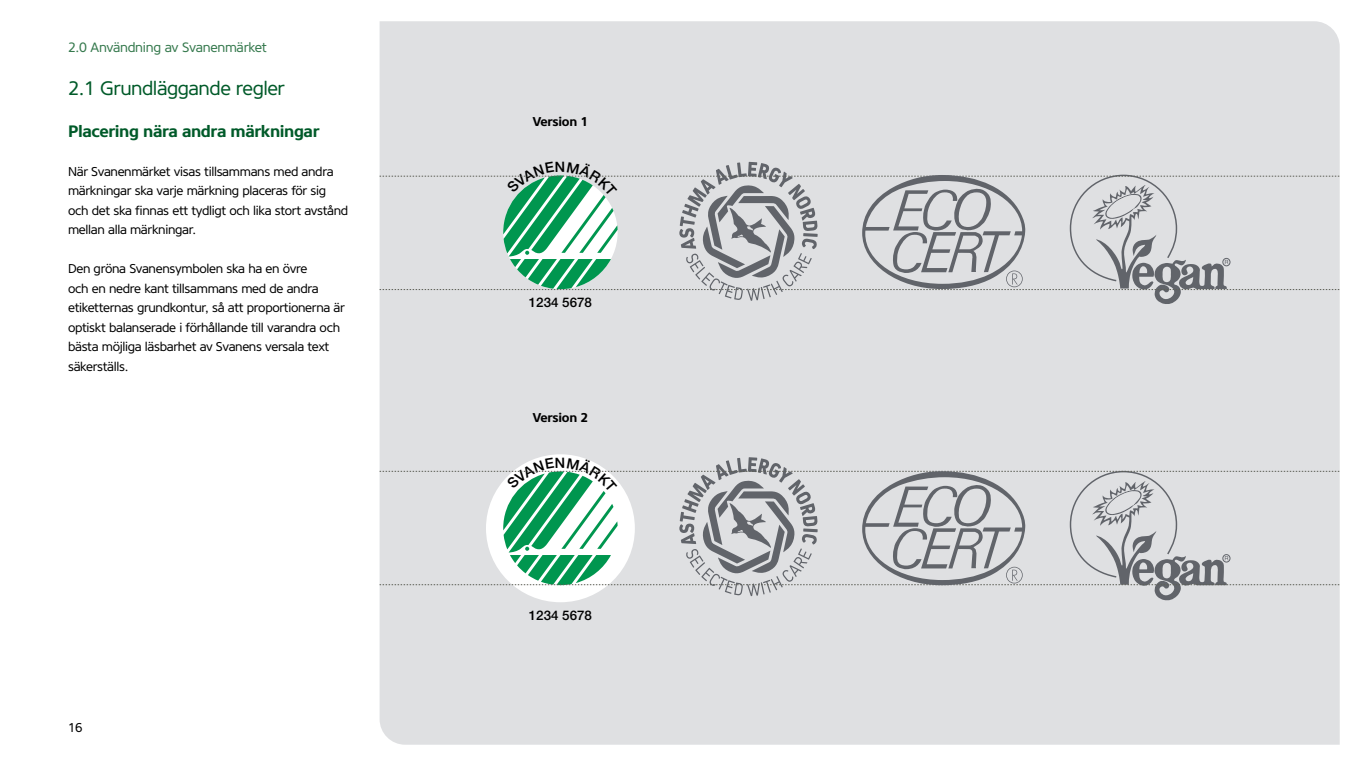
<style>
.page{position:relative;width:1361px;height:766px;background:#fff}
.page>*{position:absolute;margin:0;border:0;box-sizing:border-box;transform-origin:0 0}
.t1{font:19.5px "Core Sans NR45";letter-spacing:-.025em;color:#005a29}
.t2{font:700 16.5px "Core Sans NR65";letter-spacing:-.025em;color:#005a29}
.t3{font:13.5px "Core Sans NR45";letter-spacing:-.02em;color:#35794d}
.t4{font:500 13.2px "Helvetica Neue LT Std";color:#000}
.t5{font:12.75px/19.5px "Core Sans NR45";letter-spacing:-.025em;color:#000}
.t6{font:700 12.75px "Core Sans NR65";letter-spacing:-.025em;color:#000}
</style>
<div class="page">
<div style="left:379px;top:21px;width:960px;height:723px;background:#dfe0e2"></div>
<svg style="left:379px;top:161px;width:960px;height:143px;background:#c8d0cf"></svg>
<svg style="left:379px;top:457px;width:960px;height:143px;background:#cad2d1"></svg>
<p class="t3" style="left:68px;top:39px;width:200px">2.0 Användning av Svanenmärket</p>
<h1 class="t1" style="left:68px;top:76px;width:218px">2.1 Grundläggande regler</h1>
<p class="t2" style="left:68px;top:120px;width:253px">Placering nära andra märkningar</p>
<p class="t5" style="left:68px;top:161px;width:282px">När Svanenmärket visas tillsammans med andra märkningar ska varje märkning placeras för sig och det ska finnas ett tydligt och lika stort avstånd mellan alla märkningar.</p>
<p class="t5" style="left:68px;top:259px;width:278px">Den gröna Svanensymbolen ska ha en övre<br>och en nedre kant tillsammans med de andra etiketternas grundkontur, så att proportionerna är optiskt balanserade i förhållande till varandra och bästa möjliga läsbarhet av Svanens versala text säkerställs.</p>
<p class="t5" style="left:68px;top:717px;width:16px">16</p>
<p class="t6" style="left:532px;top:114px;width:57px">Version 1</p>
<p class="t4" style="left:529px;top:294px;width:65px">1234 5678</p>
<p class="t6" style="left:532px;top:409px;width:57px">Version 2</p>
<p class="t4" style="left:529px;top:607px;width:65px">1234 5678</p>
</div>
